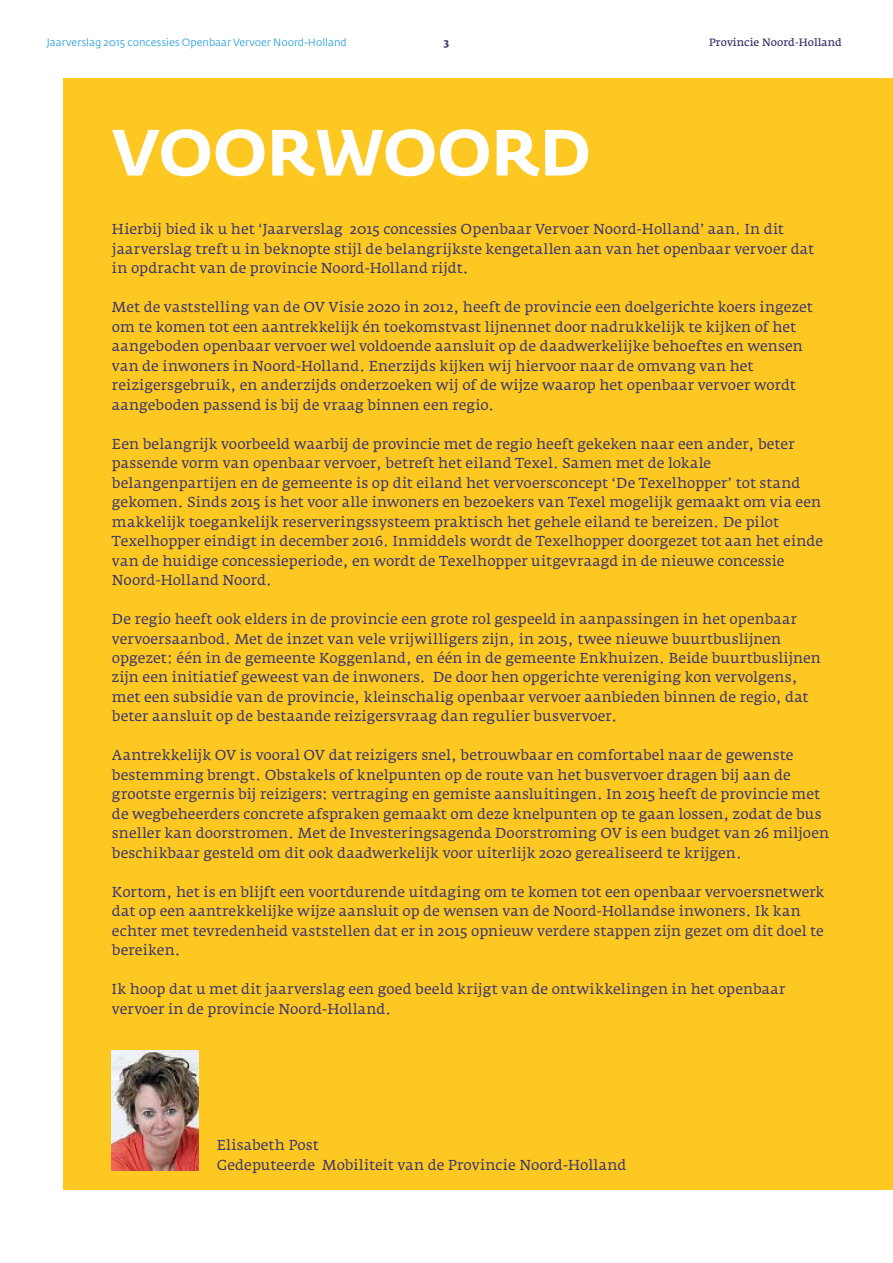
<style>
.page{position:relative;width:893px;height:1263px;background:#fff}
.page>*{position:absolute;margin:0;border:0;box-sizing:border-box;transform-origin:0 0}
.t1{font:700 64.5px "Fedra Sans Std";color:#fff}
.t2{font:14.25px/19.5px "Fedra Serif A Std";letter-spacing:.005em;color:#3a366b}
.t3{font:10.5px "Fedra Sans Std";color:#32a4df}
.t4{font:600 10.5px "Fedra Serif A Std";color:#3a366b}
.t5{font:700 10.5px "Fedra Serif A Std";color:#3a366b}
</style>
<div class="page">
<div style="left:64px;top:78px;width:829px;height:1112px;background:#fec823"></div>
<img style="left:112px;top:1051px;width:87px;height:119px">
<p class="t3" style="left:47px;top:36px;width:301px">Jaarverslag 2015 concessies Openbaar Vervoer Noord-Holland</p>
<p class="t5" style="left:444px;top:36px;width:7px">3</p>
<p class="t4" style="left:709px;top:36px;width:134px">Provincie Noord-Holland</p>
<h1 class="t1" style="left:112px;top:111px;width:480px">VOORWOORD</h1>
<p class="t2" style="left:112px;top:219px;width:704px">Hierbij bied ik u het ‘Jaarverslag 2015 concessies Openbaar Vervoer Noord-Holland’ aan. In dit jaarverslag treft u in beknopte stijl de belangrijkste kengetallen aan van het openbaar vervoer dat in opdracht van de provincie Noord-Holland rijdt.</p>
<p class="t2" style="left:112px;top:297px;width:702px">Met de vaststelling van de OV Visie 2020 in 2012, heeft de provincie een doelgerichte koers ingezet om te komen tot een aantrekkelijk én toekomstvast lijnennet door nadrukkelijk te kijken of het aangeboden openbaar vervoer wel voldoende aansluit op de daadwerkelijke behoeftes en wensen van de inwoners in Noord-Holland. Enerzijds kijken wij hiervoor naar de omvang van het reizigersgebruik, en anderzijds onderzoeken wij of de wijze waarop het openbaar vervoer wordt aangeboden passend is bij de vraag binnen een regio.</p>
<p class="t2" style="left:112px;top:434px;width:713px">Een belangrijk voorbeeld waarbij de provincie met de regio heeft gekeken naar een ander, beter passende vorm van openbaar vervoer, betreft het eiland Texel. Samen met de lokale belangenpartijen en de gemeente is op dit eiland het vervoersconcept ‘De Texelhopper’ tot stand gekomen. Sinds 2015 is het voor alle inwoners en bezoekers van Texel mogelijk gemaakt om via een makkelijk toegankelijk reserveringssysteem praktisch het gehele eiland te bereizen. De pilot Texelhopper eindigt in december 2016. Inmiddels wordt de Texelhopper doorgezet tot aan het einde van de huidige concessieperiode, en wordt de Texelhopper uitgevraagd in de nieuwe concessie Noord-Holland Noord.</p>
<p class="t2" style="left:112px;top:609px;width:710px">De regio heeft ook elders in de provincie een grote rol gespeeld in aanpassingen in het openbaar vervoersaanbod. Met de inzet van vele vrijwilligers zijn, in 2015, twee nieuwe buurtbuslijnen opgezet: één in de gemeente Koggenland, en één in de gemeente Enkhuizen. Beide buurtbuslijnen zijn een initiatief geweest van de inwoners. De door hen opgerichte vereniging kon vervolgens, met een subsidie van de provincie, kleinschalig openbaar vervoer aanbieden binnen de regio, dat beter aansluit op de bestaande reizigersvraag dan regulier busvervoer.</p>
<p class="t2" style="left:112px;top:746px;width:719px">Aantrekkelijk OV is vooral OV dat reizigers snel, betrouwbaar en comfortabel naar de gewenste bestemming brengt. Obstakels of knelpunten op de route van het busvervoer dragen bij aan de grootste ergernis bij reizigers: vertraging en gemiste aansluitingen. In 2015 heeft de provincie met de wegbeheerders concrete afspraken gemaakt om deze knelpunten op te gaan lossen, zodat de bus sneller kan doorstromen. Met de Investeringsagenda Doorstroming OV is een budget van 26 miljoen beschikbaar gesteld om dit ook daadwerkelijk voor uiterlijk 2020 gerealiseerd te krijgen.</p>
<p class="t2" style="left:112px;top:882px;width:714px">Kortom, het is en blijft een voortdurende uitdaging om te komen tot een openbaar vervoersnetwerk dat op een aantrekkelijke wijze aansluit op de wensen van de Noord-Hollandse inwoners. Ik kan echter met tevredenheid vaststellen dat er in 2015 opnieuw verdere stappen zijn gezet om dit doel te bereiken.</p>
<p class="t2" style="left:112px;top:980px;width:675px">Ik hoop dat u met dit jaarverslag een goed beeld krijgt van de ontwikkelingen in het openbaar vervoer in de provincie Noord-Holland.</p>
<p class="t2" style="left:217px;top:1136px;width:411px">Elisabeth Post<br>Gedeputeerde Mobiliteit van de Provincie Noord-Holland</p>
</div>
